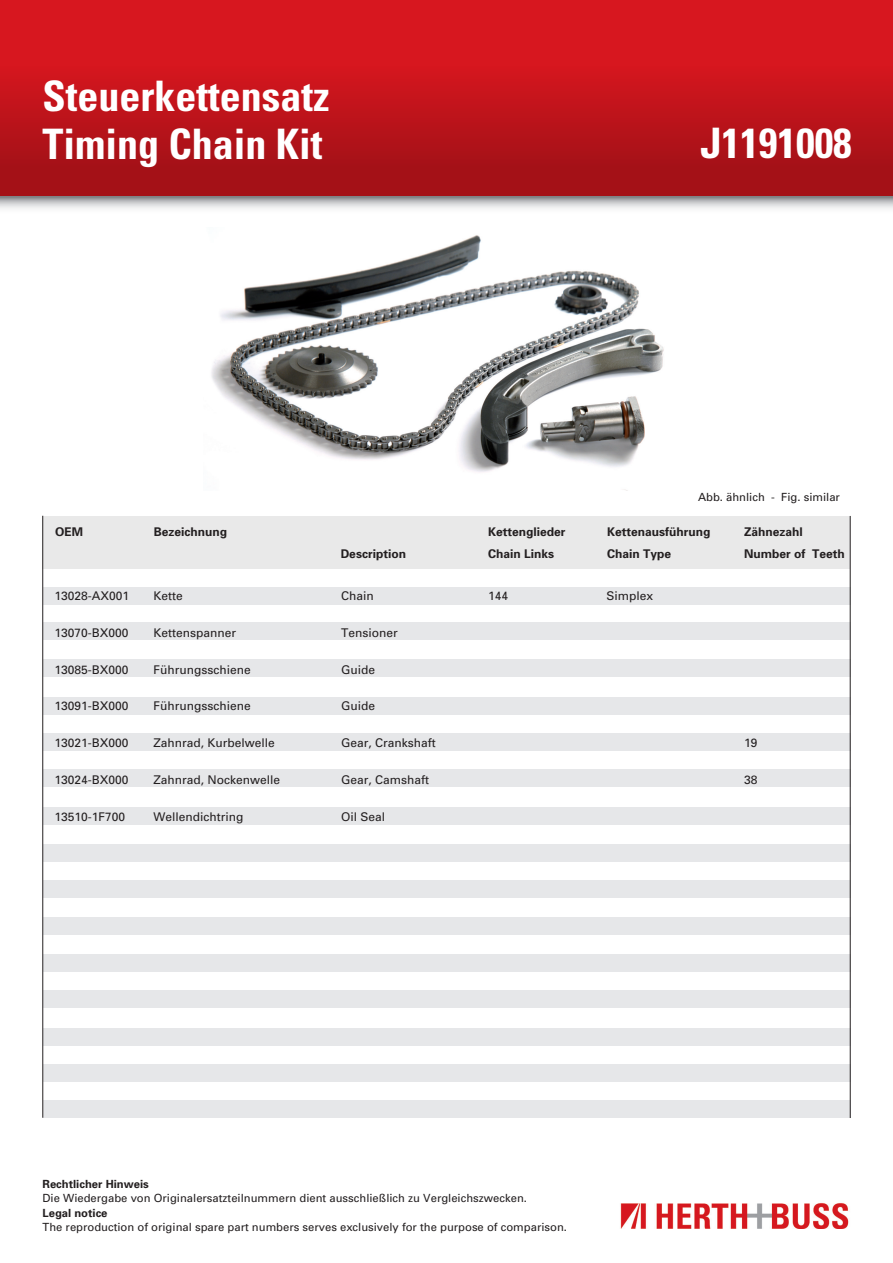
<style>
.page{position:relative;width:893px;height:1263px;background:#fff}
.page>*{position:absolute;margin:0;border:0;box-sizing:border-box;transform-origin:0 0}
.t1{font:700 condensed 42px/48px "Univers";color:#fff}
.t2{font:12px "Univers";color:#231f20}
.t3{font:700 12px "Univers";color:#231f20}
.t4{font:11.25px "Univers";color:#231f20}
.t5{font:700 11.25px "Univers";color:#231f20}
</style>
<div class="page">
<div style="left:0;top:0;width:893px;height:197px;background:linear-gradient(to bottom,#e41821,#a01016)"></div>
<svg style="left:0;top:197px;width:893px;height:12px"></svg>
<div style="left:43px;top:516px;width:807px;height:53px;background:#e9e9e9"></div>
<img style="left:620px;top:1202px;width:229px;height:27px">
<img style="left:211px;top:235px;width:453px;height:255px">
<div style="left:43px;top:588px;width:807px;height:17px;background:#e6e7e9"></div>
<div style="left:43px;top:623px;width:807px;height:17px;background:#e6e7e9"></div>
<div style="left:43px;top:659px;width:807px;height:17px;background:#e6e7e9"></div>
<div style="left:43px;top:697px;width:807px;height:17px;background:#e6e7e9"></div>
<div style="left:43px;top:733px;width:807px;height:17px;background:#e6e7e9"></div>
<div style="left:43px;top:769px;width:807px;height:17px;background:#e6e7e9"></div>
<div style="left:43px;top:807px;width:807px;height:17px;background:#e6e7e9"></div>
<div style="left:43px;top:845px;width:807px;height:17px;background:#e6e7e9"></div>
<div style="left:43px;top:881px;width:807px;height:17px;background:#e6e7e9"></div>
<div style="left:43px;top:917px;width:807px;height:17px;background:#e6e7e9"></div>
<div style="left:43px;top:955px;width:807px;height:17px;background:#e6e7e9"></div>
<div style="left:43px;top:991px;width:807px;height:17px;background:#e6e7e9"></div>
<div style="left:43px;top:1028px;width:807px;height:17px;background:#e6e7e9"></div>
<div style="left:43px;top:1065px;width:807px;height:17px;background:#e6e7e9"></div>
<div style="left:43px;top:1101px;width:807px;height:17px;background:#e6e7e9"></div>
<hr style="left:42px;top:516px;width:1px;height:602px;background:#231f20">
<hr style="left:850px;top:516px;width:1px;height:602px;background:#231f20">
<h1 class="t1" style="left:43px;top:71px;width:289px">Steuerkettensatz<br>Timing Chain Kit</h1>
<h1 class="t1" style="left:700px;top:118px;width:153px">J1191008</h1>
<p class="t4" style="left:698px;top:490px;width:143px">Abb. ähnlich - Fig. similar</p>
<p class="t3" style="left:55px;top:524px;width:29px">OEM</p>
<p class="t3" style="left:154px;top:524px;width:75px">Bezeichnung</p>
<p class="t3" style="left:488px;top:524px;width:79px">Kettenglieder</p>
<p class="t3" style="left:607px;top:524px;width:105px">Kettenausführung</p>
<p class="t3" style="left:744px;top:524px;width:60px">Zähnezahl</p>
<p class="t3" style="left:341px;top:546px;width:67px">Description</p>
<p class="t3" style="left:488px;top:546px;width:68px">Chain Links</p>
<p class="t3" style="left:607px;top:546px;width:66px">Chain Type</p>
<p class="t3" style="left:744px;top:546px;width:102px">Number of Teeth</p>
<p class="t2" style="left:55px;top:588px;width:76px">13028-AX001</p>
<p class="t2" style="left:154px;top:588px;width:31px">Kette</p>
<p class="t2" style="left:341px;top:588px;width:34px">Chain</p>
<p class="t2" style="left:488px;top:588px;width:22px">144</p>
<p class="t2" style="left:607px;top:588px;width:48px">Simplex</p>
<p class="t2" style="left:55px;top:625px;width:76px">13070-BX000</p>
<p class="t2" style="left:154px;top:625px;width:84px">Kettenspanner</p>
<p class="t2" style="left:341px;top:625px;width:58px">Tensioner</p>
<p class="t2" style="left:55px;top:662px;width:76px">13085-BX000</p>
<p class="t2" style="left:154px;top:662px;width:99px">Führungsschiene</p>
<p class="t2" style="left:341px;top:662px;width:36px">Guide</p>
<p class="t2" style="left:55px;top:699px;width:76px">13091-BX000</p>
<p class="t2" style="left:154px;top:699px;width:99px">Führungsschiene</p>
<p class="t2" style="left:341px;top:699px;width:36px">Guide</p>
<p class="t2" style="left:55px;top:735px;width:76px">13021-BX000</p>
<p class="t2" style="left:154px;top:735px;width:123px">Zahnrad, Kurbelwelle</p>
<p class="t2" style="left:341px;top:735px;width:96px">Gear, Crankshaft</p>
<p class="t2" style="left:744px;top:735px;width:15px">19</p>
<p class="t2" style="left:55px;top:772px;width:76px">13024-BX000</p>
<p class="t2" style="left:154px;top:772px;width:128px">Zahnrad, Nockenwelle</p>
<p class="t2" style="left:341px;top:772px;width:90px">Gear, Camshaft</p>
<p class="t2" style="left:744px;top:772px;width:15px">38</p>
<p class="t2" style="left:55px;top:809px;width:72px">13510-1F700</p>
<p class="t2" style="left:154px;top:809px;width:92px">Wellendichtring</p>
<p class="t2" style="left:341px;top:809px;width:46px">Oil Seal</p>
<p class="t5" style="left:43px;top:1176px;width:108px">Rechtlicher Hinweis</p>
<p class="t4" style="left:43px;top:1191px;width:486px">Die Wiedergabe von Originalersatzteilnummern dient ausschließlich zu Vergleichszwecken.</p>
<p class="t5" style="left:43px;top:1205px;width:67px">Legal notice</p>
<p class="t4" style="left:43px;top:1220px;width:526px">The reproduction of original spare part numbers serves exclusively for the purpose of comparison.</p>
</div>
